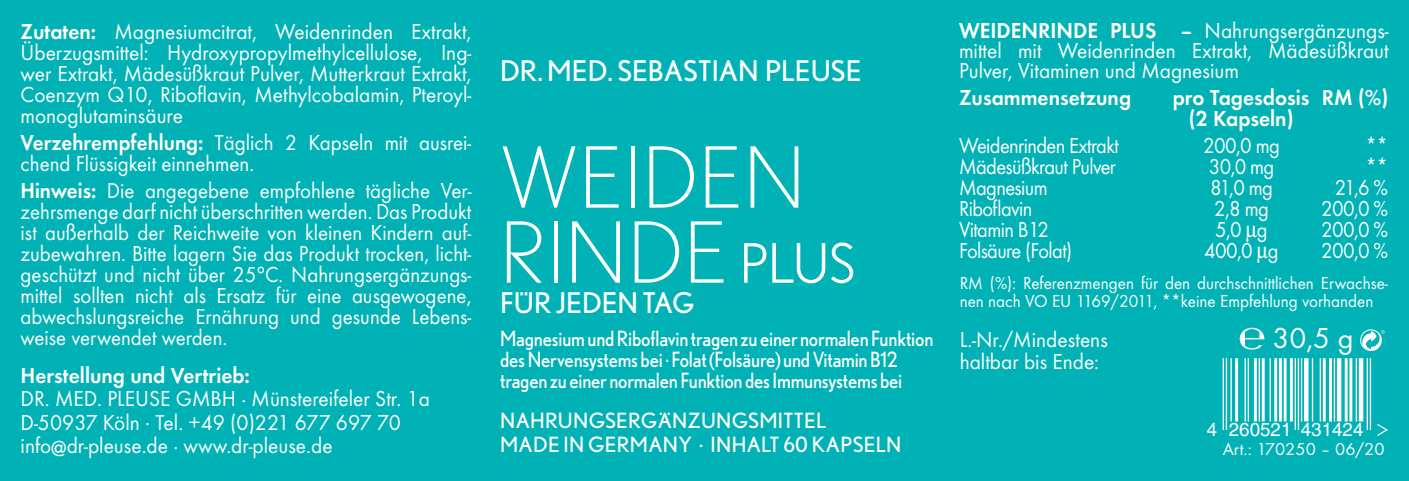
<style>
.page{position:relative;width:1409px;height:481px;background:#00b2b5}
.page>*{position:absolute;margin:0;border:0;box-sizing:border-box;transform-origin:0 0}
.t1{font:300 84px "Nobel";letter-spacing:.015em;color:#fff}
.t2{font:30px "Futura T";color:#fff}
.t3{font:28.5px "Nobel";color:#fff}
.t4{font:22.5px/21px "Futura T";color:#fff;text-align:justify;scale:.95 1}
.t5{font:22.5px/21px "Futura T";color:#fff;scale:.93 1}
.t6{font:22.5px "Futura T";letter-spacing:-.03em;color:#fff;scale:.91 1}
.t7{font:600 22.5px "Futura T";color:#fff;scale:.95 1}
.t8{font:22.5px "Futura T";color:#fff;scale:.91 1}
.t9{font:21px "Nobel";letter-spacing:-.01em;color:#fff;scale:.9 1}
.t10{font:21px "Nobel";letter-spacing:.015em;color:#fff}
.t11{font:18.9px "Helvetica";color:#fff}
.t12{font:18px/18px "Futura T";color:#fff;scale:.95 1}
.t13{font:18px "Futura T";color:#fff}
.s1{font-weight:600}
</style>
<div class="page">
<img style="left:1239px;top:327px;width:25px;height:22px">
<div style="left:1360px;top:330px;width:21px;height:21px;border:1px solid #fff;border-radius:50%"></div>
<svg style="left:1361px;top:330px;width:23px;height:21px"></svg>
<hr style="left:1222px;top:358px;width:2px;height:72px;background:#fff">
<hr style="left:1225px;top:358px;width:2px;height:72px;background:#fff">
<hr style="left:1230px;top:358px;width:1px;height:63px;background:#fff">
<hr style="left:1235px;top:358px;width:3px;height:63px;background:#fff">
<hr style="left:1244px;top:358px;width:1px;height:63px;background:#fff">
<hr style="left:1247px;top:358px;width:2px;height:63px;background:#fff">
<hr style="left:1254px;top:358px;width:2px;height:63px;background:#fff">
<hr style="left:1258px;top:358px;width:2px;height:63px;background:#fff">
<hr style="left:1261px;top:358px;width:3px;height:63px;background:#fff">
<hr style="left:1269px;top:358px;width:1px;height:63px;background:#fff">
<hr style="left:1274px;top:358px;width:3px;height:63px;background:#fff">
<hr style="left:1279px;top:358px;width:2px;height:63px;background:#fff">
<hr style="left:1283px;top:358px;width:3px;height:63px;background:#fff">
<hr style="left:1290px;top:358px;width:2px;height:63px;background:#fff">
<hr style="left:1294px;top:358px;width:2px;height:72px;background:#fff">
<hr style="left:1297px;top:358px;width:2px;height:72px;background:#fff">
<hr style="left:1300px;top:358px;width:2px;height:63px;background:#fff">
<hr style="left:1304px;top:358px;width:4px;height:63px;background:#fff">
<hr style="left:1311px;top:358px;width:2px;height:63px;background:#fff">
<hr style="left:1319px;top:358px;width:2px;height:63px;background:#fff">
<hr style="left:1322px;top:358px;width:3px;height:63px;background:#fff">
<hr style="left:1329px;top:358px;width:3px;height:63px;background:#fff">
<hr style="left:1333px;top:358px;width:2px;height:63px;background:#fff">
<div style="left:1336px;top:358px;width:5px;height:63px;background:#fff"></div>
<hr style="left:1344px;top:358px;width:3px;height:63px;background:#fff">
<hr style="left:1349px;top:358px;width:3px;height:63px;background:#fff">
<hr style="left:1355px;top:358px;width:2px;height:63px;background:#fff">
<div style="left:1358px;top:358px;width:5px;height:63px;background:#fff"></div>
<hr style="left:1366px;top:358px;width:2px;height:72px;background:#fff">
<hr style="left:1369px;top:358px;width:2px;height:72px;background:#fff">
<svg style="left:1377px;top:424px;width:11px;height:12px"></svg>
<svg style="left:744px;top:242px;width:110px;height:42px"></svg>
<p class="t4" style="left:21px;top:20px;width:476px"><span class="s1">Zutaten:</span> Magnesiumcitrat, Weidenrinden Extrakt, Überzugsmittel: Hydroxypropylmethylcellulose, Ing&shy;wer Extrakt, Mädesüßkraut Pulver, Mutterkraut Extrakt, Coenzym Q10, Riboflavin, Methylcobalamin, Pteroyl&shy;monoglutaminsäure</p>
<p class="t5" style="left:21px;top:131px;width:486px"><span class="s1">Verzehrempfehlung:</span> Täglich 2 Kapseln mit ausrei&shy;chend Flüssigkeit einnehmen.</p>
<p class="t5" style="left:21px;top:179px;width:486px;text-align:justify"><span class="s1">Hinweis:</span> Die angegebene empfohlene tägliche Ver&shy;zehrsmenge darf nicht überschritten werden. Das Produkt ist außerhalb der Reichweite von kleinen Kindern auf-- zubewahren. Bitte lagern Sie das Produkt trocken, licht-- geschützt und nicht über 25°C. Nahrungsergänzungs&shy;mittel sollten nicht als Ersatz für eine ausgewogene, abwechslungsreiche Ernährung und gesunde Lebens-- weise verwendet werden.</p>
<p class="t7" style="left:21px;top:362px;width:243px">Herstellung und Vertrieb:</p>
<p class="t4" style="left:21px;top:388px;width:432px">DR. MED. PLEUSE GMBH . Münstereifeler Str. 1a</p>
<p class="t4" style="left:21px;top:412px;width:402px">D-50937 Köln . Tel. +49 (0)221 677 697 70</p>
<p class="t4" style="left:21px;top:435px;width:330px">info@dr-pleuse.de . www.dr-pleuse.de</p>
<p class="t3" style="left:500px;top:55px;width:363px">DR. MED. SEBASTIAN PLEUSE</p>
<p class="t1" style="left:500px;top:129px;width:306px">WEIDEN</p>
<p class="t1" style="left:500px;top:204px;width:229px">RINDE</p>
<p class="t3" style="left:500px;top:286px;width:196px">FÜR JEDEN TAG</p>
<p class="t9" style="left:500px;top:326px;width:483px">Magnesium und Riboflavin tragen zu einer normalen Funktion</p>
<p class="t9" style="left:500px;top:347px;width:443px">des Nervensystems bei . Folat (Folsäure) und Vitamin B12</p>
<p class="t9" style="left:500px;top:368px;width:448px">tragen zu einer normalen Funktion des Immunsystems bei</p>
<p class="t10" style="left:500px;top:408px;width:328px">NAHRUNGSERGÄNZUNGSMITTEL</p>
<p class="t10" style="left:500px;top:432px;width:403px">MADE IN GERMANY . INHALT 60 KAPSELN</p>
<p class="t4" style="left:959px;top:20px;width:454px;line-height:19.8px"><span class="s1">WEIDENRINDE PLUS –</span> Nahrungsergänzungs&shy;mittel mit Weidenrinden Extrakt, Mädesüßkraut Pulver, Vitaminen und Magnesium</p>
<p class="t7" style="left:959px;top:84px;width:183px">Zusammensetzung</p>
<p class="t7" style="left:1172px;top:84px;width:228px">pro Tagesdosis RM (%)</p>
<p class="t7" style="left:1188px;top:105px;width:112px">(2 Kapseln)</p>
<p class="t6" style="left:959px;top:132px;width:177px">Weidenrinden Extrakt</p>
<p class="t8" style="left:1203px;top:132px;width:86px">200,0 mg</p>
<p class="t8" style="left:1365px;top:132px;width:26px">**</p>
<p class="t6" style="left:959px;top:153px;width:174px">Mädesüßkraut Pulver</p>
<p class="t8" style="left:1208px;top:153px;width:74px">30,0 mg</p>
<p class="t8" style="left:1365px;top:153px;width:26px">**</p>
<p class="t6" style="left:959px;top:174px;width:99px">Magnesium</p>
<p class="t8" style="left:1210px;top:174px;width:71px">81,0 mg</p>
<p class="t8" style="left:1334px;top:174px;width:60px">21,6 %</p>
<p class="t6" style="left:959px;top:195px;width:82px">Riboflavin</p>
<p class="t8" style="left:1214px;top:195px;width:61px">2,8 mg</p>
<p class="t8" style="left:1321px;top:195px;width:75px">200,0 %</p>
<p class="t6" style="left:959px;top:216px;width:100px">Vitamin B12</p>
<p class="t8" style="left:1215px;top:216px;width:59px">5,0 µg</p>
<p class="t8" style="left:1321px;top:216px;width:75px">200,0 %</p>
<p class="t6" style="left:959px;top:237px;width:126px">Folsäure (Folat)</p>
<p class="t8" style="left:1204px;top:237px;width:83px">400,0 µg</p>
<p class="t8" style="left:1321px;top:237px;width:75px">200,0 %</p>
<p class="t12" style="left:959px;top:274px;width:452px">RM (%): Referenzmengen für den durchschnittlichen Erwachse&shy;nen nach VO EU 1169/2011, **keine Empfehlung vorhanden</p>
<p class="t4" style="left:959px;top:328px;width:157px;line-height:22.5px">L.-Nr./Mindestens haltbar bis Ende:</p>
<p class="t2" style="left:1272px;top:321px;width:83px">30,5 g</p>
<p class="t11" style="left:1206px;top:418px;width:158px">4 260521 431424</p>
<p class="t13" style="left:1222px;top:438px;width:163px">Art.: 170250 – 06/20</p>
</div>
